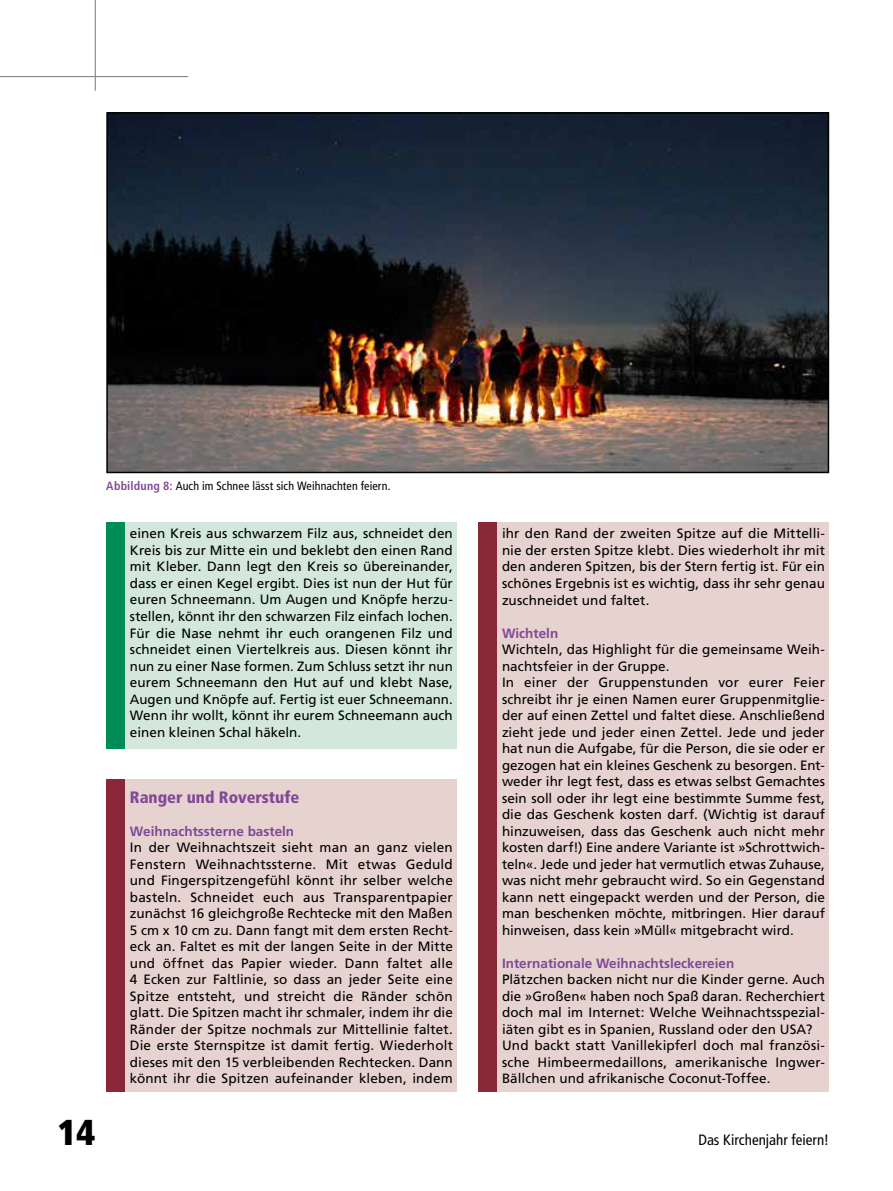
<style>
.page{position:relative;width:893px;height:1191px;background:#fff}
.page>*{position:absolute;margin:0;border:0;box-sizing:border-box;transform-origin:0 0}
.t1{font:900 condensed 36px "Frutiger LT Std";color:#000}
.t2{font:900 condensed 16.5px "Frutiger LT Std";color:#814897}
.t3{font:condensed 15px "Frutiger LT Std";color:#000}
.t4{font:13.5px/16.5px "Frutiger LT Std";letter-spacing:.005em;color:#000;text-align:justify}
.t5{font:700 13.5px "Frutiger LT Std";color:#814897}
.t6{font:condensed 12px "Frutiger LT Std";letter-spacing:.01em;color:#000}
.s1{font-weight:700;color:#814897}
</style>
<div class="page">
<hr style="left:0;top:76px;width:188px;height:1px;background:#878786">
<hr style="left:95px;top:0;width:1px;height:91px;background:#878786">
<div style="left:106px;top:522px;width:351px;height:226px;background:#008c57"></div>
<div style="left:126px;top:522px;width:331px;height:226px;background:#d3e7dc"></div>
<img style="left:109px;top:115px;width:717px;height:355px">
<div style="left:106px;top:112px;width:723px;height:361px;border:2px solid #000"></div>
<div style="left:106px;top:779px;width:351px;height:312px;background:#8a2738"></div>
<div style="left:126px;top:779px;width:331px;height:312px;background:#e6d2cf"></div>
<div style="left:478px;top:522px;width:351px;height:569px;background:#8a2738"></div>
<div style="left:498px;top:522px;width:331px;height:569px;background:#e6d2cf"></div>
<p class="t6" style="left:106px;top:478px;width:286px"><span class="s1">Abbildung 8:</span> Auch im Schnee lässt sich Weihnachten feiern.</p>
<p class="t4" style="left:130px;top:525px;width:324px">einen Kreis aus schwarzem Filz aus, schneidet den Kreis bis zur Mitte ein und beklebt den einen Rand mit Kleber. Dann legt den Kreis so übereinander, dass er einen Kegel ergibt. Dies ist nun der Hut für euren Schneemann. Um Augen und Knöpfe herzu&shy;stellen, könnt ihr den schwarzen Filz einfach lochen.<br>Für die Nase nehmt ihr euch orangenen Filz und schneidet einen Viertelkreis aus. Diesen könnt ihr nun zu einer Nase formen. Zum Schluss setzt ihr nun eurem Schneemann den Hut auf und klebt Nase, Augen und Knöpfe auf. Fertig ist euer Schneemann.<br>Wenn ihr wollt, könnt ihr eurem Schneemann auch einen kleinen Schal häkeln.</p>
<h1 class="t1" style="left:58px;top:1110px;width:39px">14</h1>
<p class="t2" style="left:130px;top:787px;width:171px">Ranger und Roverstufe</p>
<p class="t5" style="left:130px;top:823px;width:166px">Weihnachtssterne basteln</p>
<p class="t4" style="left:130px;top:839px;width:324px">In der Weihnachtszeit sieht man an ganz vielen Fenstern Weihnachtssterne. Mit etwas Geduld und Fingerspitzengefühl könnt ihr selber welche basteln. Schneidet euch aus Transparentpapier zunächst 16 gleichgroße Rechtecke mit den Maßen 5 cm x 10 cm zu. Dann fangt mit dem ersten Recht&shy;eck an. Faltet es mit der langen Seite in der Mitte und öffnet das Papier wieder. Dann faltet alle 4 Ecken zur Faltlinie, so dass an jeder Seite eine Spitze entsteht, und streicht die Ränder schön glatt. Die Spitzen macht ihr schmaler, indem ihr die Ränder der Spitze nochmals zur Mittellinie faltet.<br>Die erste Sternspitze ist damit fertig. Wiederholt dieses mit den 15 verbleibenden Rechtecken. Dann könnt ihr die Spitzen aufeinander kleben, indem</p>
<p class="t4" style="left:502px;top:525px;width:324px">ihr den Rand der zweiten Spitze auf die Mittelli&shy;nie der ersten Spitze klebt. Dies wiederholt ihr mit den anderen Spitzen, bis der Stern fertig ist. Für ein schönes Ergebnis ist es wichtig, dass ihr sehr genau zuschneidet und faltet.</p>
<p class="t5" style="left:502px;top:625px;width:58px">Wichteln</p>
<p class="t4" style="left:502px;top:641px;width:324px;text-align:left">Wichteln, das Highlight für die gemeinsame Weih&shy;nachtsfeier in der Gruppe.<br>In einer der Gruppenstunden vor eurer Feier schreibt ihr je einen Namen eurer Gruppenmitglie&shy;der auf einen Zettel und faltet diese. Anschließend zieht jede und jeder einen Zettel. Jede und jeder hat nun die Aufgabe, für die Person, die sie oder er gezogen hat ein kleines Geschenk zu besorgen. Ent&shy;weder ihr legt fest, dass es etwas selbst Gemachtes sein soll oder ihr legt eine bestimmte Summe fest, die das Geschenk kosten darf. (Wichtig ist darauf hinzuweisen, dass das Geschenk auch nicht mehr kosten darf!) Eine andere Variante ist »Schrottwich&shy;teln«. Jede und jeder hat vermutlich etwas Zuhause, was nicht mehr gebraucht wird. So ein Gegenstand kann nett eingepackt werden und der Person, die man beschenken möchte, mitbringen. Hier darauf hinweisen, dass kein »Müll« mitgebracht wird.</p>
<p class="t5" style="left:502px;top:955px;width:234px">Internationale Weihnachtsleckereien</p>
<p class="t4" style="left:502px;top:971px;width:324px;text-align:left">Plätzchen backen nicht nur die Kinder gerne. Auch die »Großen« haben noch Spaß daran. Recherchiert doch mal im Internet: Welche Weihnachtsspezial&shy;iäten gibt es in Spanien, Russland oder den USA?<br>Und backt statt Vanillekipferl doch mal französi&shy;sche Himbeermedaillons, amerikanische Ingwer-Bällchen und afrikanische Coconut-Toffee.</p>
<p class="t3" style="left:698px;top:1131px;width:132px">Das Kirchenjahr feiern!</p>
</div>
